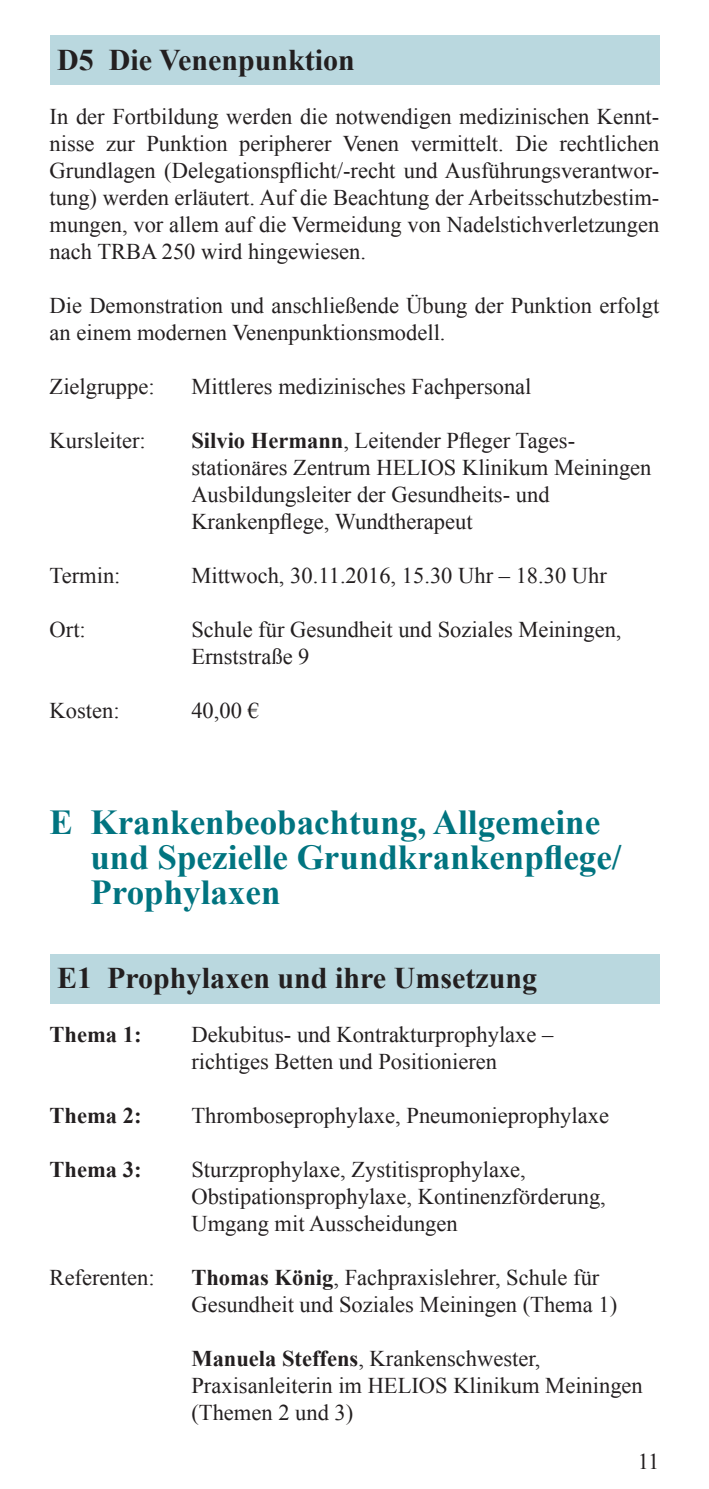
<style>
.page{position:relative;width:709px;height:1489px;background:#fff}
.page>*{position:absolute;margin:0;border:0;box-sizing:border-box;transform-origin:0 0}
.t1{font:700 35px/35px "Times New Roman";color:#007480}
.t2{font:700 30px "Times New Roman";color:#231f20}
.t3{font:22.5px/27px "Times New Roman";color:#231f20}
.t4{font:700 22.5px "Times New Roman";color:#231f20}
.s1{font-weight:700}
</style>
<div class="page">
<div style="left:50px;top:35px;width:609px;height:50px;background:#bad8df"></div>
<div style="left:50px;top:954px;width:609px;height:50px;background:#bad8df"></div>
<h2 class="t2" style="left:57px;top:39px;width:299px">D5 Die Venenpunktion</h2>
<p class="t3" style="left:50px;top:103px;width:611px;text-align:justify">In der Fortbildung werden die notwendigen medizinischen Kennt&shy;nisse zur Punktion peripherer Venen vermittelt. Die rechtlichen Grundlagen (Delegationspflicht/-recht und Ausführungsverantwor&shy;tung) werden erläutert. Auf die Beachtung der Arbeitsschutzbestim&shy;mungen, vor allem auf die Vermeidung von Nadelstichverletzungen nach TRBA 250 wird hingewiesen.</p>
<p class="t3" style="left:50px;top:292px;width:611px">Die Demonstration und anschließende Übung der Punktion erfolgt an einem modernen Venenpunktionsmodell.</p>
<p class="t3" style="left:50px;top:373px;width:106px">Zielgruppe:</p>
<p class="t3" style="left:191px;top:373px;width:341px">Mittleres medizinisches Fachpersonal</p>
<p class="t3" style="left:50px;top:427px;width:98px">Kursleiter:</p>
<p class="t3" style="left:191px;top:427px;width:461px"><span class="s1">Silvio Hermann</span>, Leitender Pfleger Tages&shy;stationäres Zentrum HELIOS Klinikum Meiningen Ausbildungsleiter der Gesundheits- und Krankenpflege, Wundtherapeut</p>
<p class="t3" style="left:50px;top:562px;width:72px">Termin:</p>
<p class="t3" style="left:191px;top:562px;width:417px">Mittwoch, 30.11.2016, 15.30 Uhr – 18.30 Uhr</p>
<p class="t3" style="left:50px;top:616px;width:38px">Ort:</p>
<p class="t3" style="left:191px;top:616px;width:431px">Schule für Gesundheit und Soziales Meiningen,<br>Ernststraße 9</p>
<p class="t3" style="left:50px;top:697px;width:71px">Kosten:</p>
<p class="t3" style="left:191px;top:697px;width:69px">40,00 €</p>
<h1 class="t1" style="left:90px;top:803px;width:532px;text-indent:-41px">E Krankenbeobachtung, Allgemeine und Spezielle Grundkrankenpflege/<br>Prophylaxen</h1>
<h2 class="t2" style="left:57px;top:957px;width:481px">E1 Prophylaxen und ihre Umsetzung</h2>
<p class="t4" style="left:50px;top:1018px;width:93px">Thema 1:</p>
<p class="t3" style="left:191px;top:1020px;width:363px">Dekubitus- und Kontrakturprophylaxe – richtiges Betten und Positionieren</p>
<p class="t4" style="left:50px;top:1099px;width:93px">Thema 2:</p>
<p class="t3" style="left:191px;top:1101px;width:419px">Thromboseprophylaxe, Pneumonieprophylaxe</p>
<p class="t4" style="left:50px;top:1153px;width:93px">Thema 3:</p>
<p class="t3" style="left:191px;top:1155px;width:416px">Sturzprophylaxe, Zystitisprophylaxe,<br>Obstipationsprophylaxe, Kontinenzförderung,<br>Umgang mit Ausscheidungen</p>
<p class="t3" style="left:50px;top:1263px;width:106px">Referenten:</p>
<p class="t3" style="left:191px;top:1263px;width:427px"><span class="s1">Thomas König</span>, Fachpraxislehrer, Schule für<br>Gesundheit und Soziales Meiningen (Thema 1)</p>
<p class="t3" style="left:191px;top:1344px;width:453px"><span class="s1">Manuela Steffens</span>, Krankenschwester,<br>Praxisanleiterin im HELIOS Klinikum Meiningen (Themen 2 und 3)</p>
<p class="t3" style="left:637px;top:1447px;width:23px">11</p>
</div>
